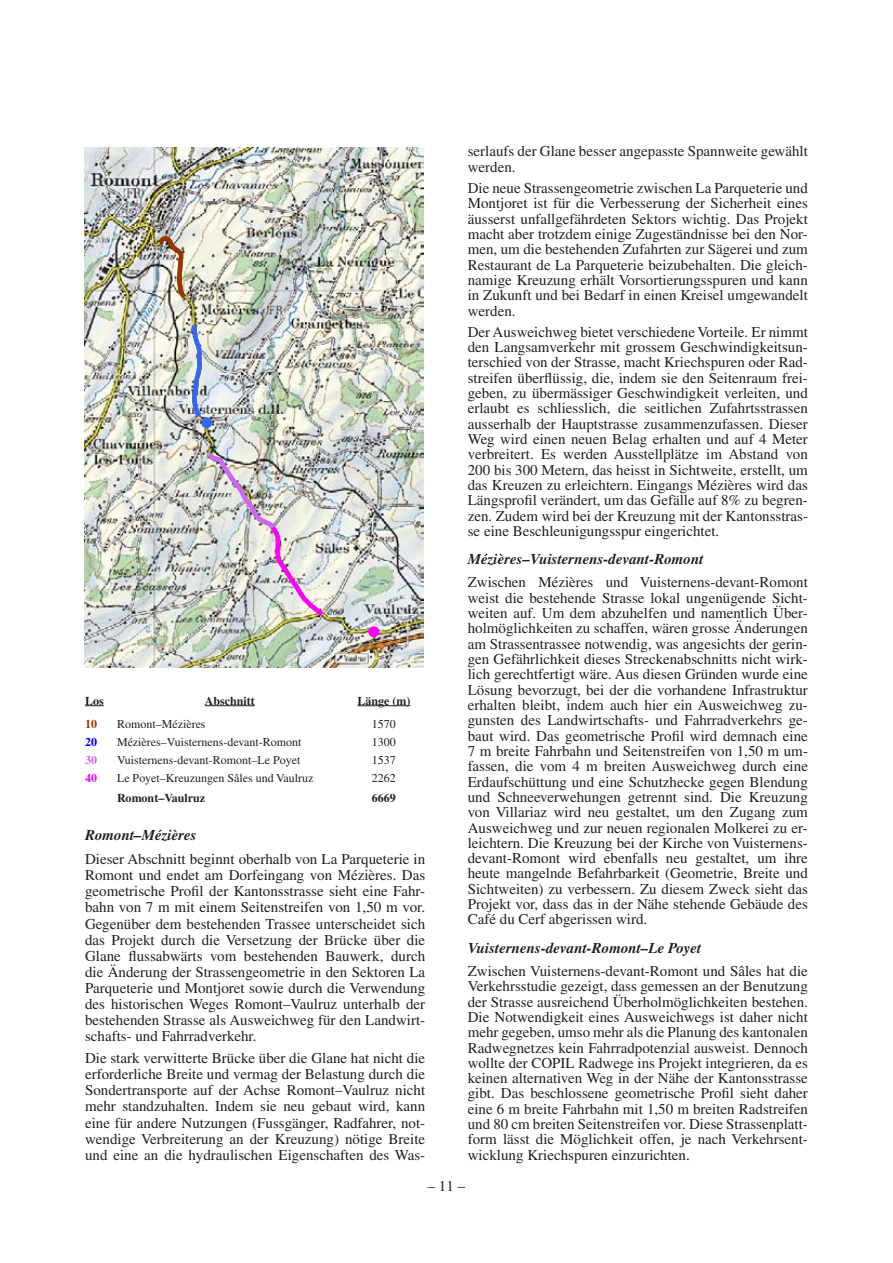
<style>
.page{position:relative;width:893px;height:1263px;background:#fff}
.page>*{position:absolute;margin:0;border:0;box-sizing:border-box;transform-origin:0 0}
.t1{font:15px/15.3px "Times";color:#231f20;text-align:justify}
.t2{font:italic 700 15px "Times";color:#231f20}
.t3{font:12px "Times";color:#231f20}
.t4{font:700 12px "Times";color:#231f20}
.t5{font:700 12px "Times";color:#930}
.t6{font:700 12px "Times";color:#00f}
.t7{font:700 12px "Times";color:#c6f}
.t8{font:700 12px "Times";color:#f0f}
</style>
<div class="page">
<svg style="left:85px;top:705px;width:19px;height:1px"></svg>
<hr style="left:205px;top:705px;width:50px;height:1px;background:#231f20">
<hr style="left:357px;top:705px;width:53px;height:1px;background:#231f20">
<img style="left:85px;top:147px;width:339px;height:521px">
<img style="left:154px;top:233px;width:36px;height:70px">
<svg style="left:189px;top:320px;width:16px;height:102px;background:#a6b5d4"></svg>
<img style="left:203px;top:448px;width:126px;height:173px">
<div style="left:368px;top:626px;width:11px;height:11px;background:#f0f;border-radius:50%"></div>
<div style="left:201px;top:417px;width:11px;height:11px;background:#36f;border-radius:50%"></div>
<p class="t4" style="left:85px;top:693px;width:20px">Los</p>
<p class="t4" style="left:205px;top:693px;width:52px">Abschnitt</p>
<p class="t4" style="left:357px;top:693px;width:54px">Länge (m)</p>
<p class="t5" style="left:85px;top:717px;width:13px">10</p>
<p class="t3" style="left:117px;top:718px;width:90px">Romont–Mézières</p>
<p class="t3" style="left:372px;top:718px;width:25px">1570</p>
<p class="t6" style="left:85px;top:735px;width:13px">20</p>
<p class="t3" style="left:117px;top:735px;width:186px">Mézières–Vuisternens-devant-Romont</p>
<p class="t3" style="left:372px;top:735px;width:25px">1300</p>
<p class="t7" style="left:85px;top:753px;width:13px">30</p>
<p class="t3" style="left:117px;top:753px;width:185px">Vuisternens-devant-Romont–Le Poyet</p>
<p class="t3" style="left:372px;top:753px;width:25px">1537</p>
<p class="t8" style="left:85px;top:771px;width:13px">40</p>
<p class="t3" style="left:117px;top:771px;width:198px">Le Poyet–Kreuzungen Sâles und Vaulruz</p>
<p class="t3" style="left:372px;top:771px;width:25px">2262</p>
<p class="t4" style="left:117px;top:791px;width:90px">Romont–Vaulruz</p>
<p class="t4" style="left:372px;top:791px;width:25px">6669</p>
<p class="t2" style="left:85px;top:826px;width:113px">Romont–Mézières</p>
<p class="t1" style="left:85px;top:851px;width:342px;line-height:16px">Dieser Abschnitt beginnt oberhalb von La Parqueterie in Romont und endet am Dorfeingang von Mézières. Das geometrische Profil der Kantonsstrasse sieht eine Fahr&shy;bahn von 7 m mit einem Seitenstreifen von 1,50 m vor.<br>Gegenüber dem bestehenden Trassee unterscheidet sich das Projekt durch die Versetzung der Brücke über die Glane flussabwärts vom bestehenden Bauwerk, durch die Änderung der Strassengeometrie in den Sektoren La Parqueterie und Montjoret sowie durch die Verwendung des historischen Weges Romont–Vaulruz unterhalb der bestehenden Strasse als Ausweichweg für den Landwirt&shy;schafts- und Fahrradverkehr.</p>
<p class="t1" style="left:85px;top:1050px;width:342px;line-height:16px">Die stark verwitterte Brücke über die Glane hat nicht die erforderliche Breite und vermag der Belastung durch die Sondertransporte auf der Achse Romont–Vaulruz nicht mehr standzuhalten. Indem sie neu gebaut wird, kann eine für andere Nutzungen (Fussgänger, Radfahrer, not&shy;wendige Verbreiterung an der Kreuzung) nötige Breite und eine an die hydraulischen Eigenschaften des Was-</p>
<p class="t1" style="left:468px;top:144px;width:342px">serlaufs der Glane besser angepasste Spannweite gewählt werden.</p>
<p class="t1" style="left:468px;top:180px;width:342px">Die neue Strassengeometrie zwischen La Parqueterie und Montjoret ist für die Verbesserung der Sicherheit eines äusserst unfallgefährdeten Sektors wichtig. Das Projekt macht aber trotzdem einige Zugeständnisse bei den Nor&shy;men, um die bestehenden Zufahrten zur Sägerei und zum Restaurant de La Parqueterie beizubehalten. Die gleich&shy;namige Kreuzung erhält Vorsortierungsspuren und kann in Zukunft und bei Bedarf in einen Kreisel umgewandelt werden.</p>
<p class="t1" style="left:468px;top:324px;width:342px">Der Ausweichweg bietet verschiedene Vorteile. Er nimmt den Langsamverkehr mit grossem Geschwindigkeitsun&shy;terschied von der Strasse, macht Kriechspuren oder Rad&shy;streifen überflüssig, die, indem sie den Seitenraum frei&shy;geben, zu übermässiger Geschwindigkeit verleiten, und erlaubt es schliesslich, die seitlichen Zufahrtsstrassen ausserhalb der Hauptstrasse zusammenzufassen. Dieser Weg wird einen neuen Belag erhalten und auf 4 Meter verbreitert. Es werden Ausstellplätze im Abstand von 200 bis 300 Metern, das heisst in Sichtweite, erstellt, um das Kreuzen zu erleichtern. Eingangs Mézières wird das Längsprofil verändert, um das Gefälle auf 8% zu begren&shy;zen. Zudem wird bei der Kreuzung mit der Kantonsstras&shy;se eine Beschleunigungsspur eingerichtet.</p>
<p class="t2" style="left:468px;top:550px;width:237px">Mézières–Vuisternens-devant-Romont</p>
<p class="t1" style="left:468px;top:575px;width:342px">Zwischen Mézières und Vuisternens-devant-Romont weist die bestehende Strasse lokal ungenügende Sicht&shy;weiten auf. Um dem abzuhelfen und namentlich Über&shy;holmöglichkeiten zu schaffen, wären grosse Änderungen am Strassentrassee notwendig, was angesichts der gerin&shy;gen Gefährlichkeit dieses Streckenabschnitts nicht wirk&shy;lich gerechtfertigt wäre. Aus diesen Gründen wurde eine Lösung bevorzugt, bei der die vorhandene Infrastruktur erhalten bleibt, indem auch hier ein Ausweichweg zu&shy;gunsten des Landwirtschafts- und Fahrradverkehrs ge&shy;baut wird. Das geometrische Profil wird demnach eine 7 m breite Fahrbahn und Seitenstreifen von 1,50 m um&shy;fassen, die vom 4 m breiten Ausweichweg durch eine Erdaufschüttung und eine Schutzhecke gegen Blendung und Schneeverwehungen getrennt sind. Die Kreuzung von Villariaz wird neu gestaltet, um den Zugang zum Ausweichweg und zur neuen regionalen Molkerei zu er&shy;leichtern. Die Kreuzung bei der Kirche von Vuisternens&shy;devant-Romont wird ebenfalls neu gestaltet, um ihre heute mangelnde Befahrbarkeit (Geometrie, Breite und Sichtweiten) zu verbessern. Zu diesem Zweck sieht das Projekt vor, dass das in der Nähe stehende Gebäude des Café du Cerf abgerissen wird.</p>
<p class="t2" style="left:468px;top:939px;width:235px">Vuisternens-devant-Romont–Le Poyet</p>
<p class="t1" style="left:468px;top:963px;width:342px">Zwischen Vuisternens-devant-Romont und Sâles hat die Verkehrsstudie gezeigt, dass gemessen an der Benutzung der Strasse ausreichend Überholmöglichkeiten bestehen.<br>Die Notwendigkeit eines Ausweichwegs ist daher nicht mehr gegeben, umso mehr als die Planung des kantonalen Radwegnetzes kein Fahrradpotenzial ausweist. Dennoch wollte der COPIL Radwege ins Projekt integrieren, da es keinen alternativen Weg in der Nähe der Kantonsstrasse gibt. Das beschlossene geometrische Profil sieht daher eine 6 m breite Fahrbahn mit 1,50 m breiten Radstreifen und 80 cm breiten Seitenstreifen vor. Diese Strassenplatt&shy;form lässt die Möglichkeit offen, je nach Verkehrsent&shy;wicklung Kriechspuren einzurichten.</p>
<p class="t1" style="left:428px;top:1178px;width:39px">– 11 –</p>
</div>
